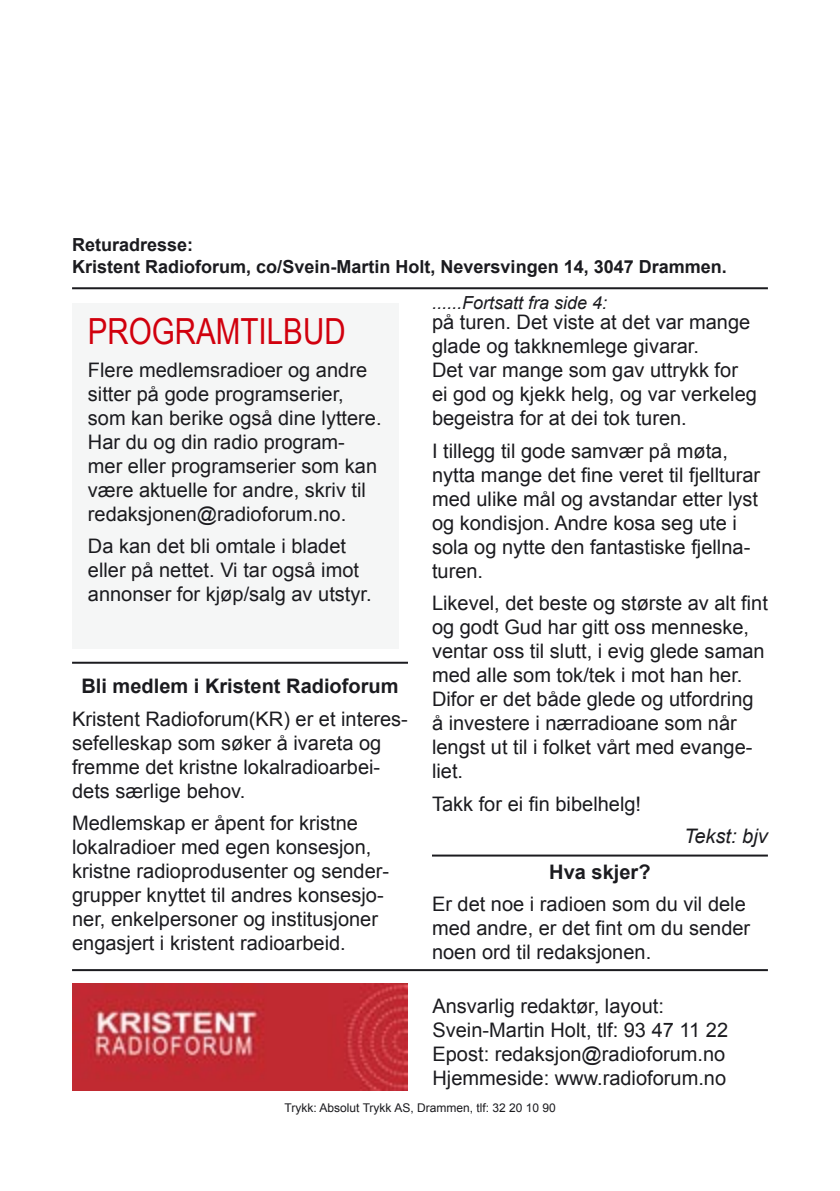
<style>
.page{position:relative;width:840px;height:1191px;background:#fff}
.page>*{position:absolute;margin:0;border:0;box-sizing:border-box;transform-origin:0 0}
.Tittel_Overskrift{font:36px "Arial Narrow";color:#d1000d}
.Kolonnetittel{font:20px/24px "Arial";color:#1b1b1f}
.Kolonnetittel-2{font:700 20px "Arial";color:#1b1b1f}
.Kolonnetittel-3{font:italic 20px "Arial";color:#1b1b1f}
.t1{font:700 18px/21.6px "Arial";color:#1b1b1f}
.Kolonnetittel-4{font:italic 18px "Arial";color:#1b1b1f}
.t2{font:12px "Arial";color:#1b1b1f}
</style>
<div class="page">
<hr style="left:72px;top:287px;width:695px;height:2px;background:#1b1b1f">
<hr style="left:72px;top:661px;width:336px;height:2px;background:#1b1b1f">
<hr style="left:432px;top:854px;width:335px;height:2px;background:#1b1b1f">
<hr style="left:72px;top:969px;width:695px;height:2px;background:#1b1b1f">
<div style="left:72px;top:302px;width:326px;height:346px;background:#f5f6f6"></div>
<img style="left:72px;top:983px;width:336px;height:108px">
<p class="t1" style="left:72px;top:234px;width:656px">Returadresse:<br>Kristent Radioforum, co/Svein-Martin Holt, Neversvingen 14, 3047 Drammen.</p>
<p class="Tittel_Overskrift" style="left:88px;top:305px;width:259px">PROGRAMTILBUD</p>
<p class="Kolonnetittel" style="left:88px;top:357px;width:295px">Flere medlemsradioer og andre sitter på gode programserier, som kan berike også dine lyttere.<br>Har du og din radio program&shy;mer eller programserier som kan være aktuelle for andre, skriv til redaksjonen@radioforum.no.</p>
<p class="Kolonnetittel" style="left:88px;top:534px;width:285px">Da kan det bli omtale i bladet eller på nettet. Vi tar også imot annonser for kjøp/salg av utstyr.</p>
<p class="Kolonnetittel-2" style="left:81px;top:672px;width:318px">Bli medlem i Kristent Radioforum</p>
<p class="Kolonnetittel" style="left:72px;top:706px;width:337px">Kristent Radioforum(KR) er et interes&shy;sefelleskap som søker å ivareta og fremme det kristne lokalradioarbei&shy;dets særlige behov.</p>
<p class="Kolonnetittel" style="left:72px;top:811px;width:318px">Medlemskap er åpent for kristne lokalradioer med egen konsesjon, kristne radioprodusenter og sender&shy;grupper knyttet til andres konsesjo&shy;ner, enkelpersoner og institusjoner engasjert i kristent radioarbeid.</p>
<p class="Kolonnetittel-4" style="left:432px;top:290px;width:177px">......Fortsatt fra side 4:</p>
<p class="Kolonnetittel" style="left:432px;top:310px;width:326px">på turen. Det viste at det var mange glade og takknemlege givarar.<br>Det var mange som gav uttrykk for ei god og kjekk helg, og var verkeleg begeistra for at dei tok turen.</p>
<p class="Kolonnetittel" style="left:432px;top:438px;width:329px">I tillegg til gode samvær på møta, nytta mange det fine veret til fjellturar med ulike mål og avstandar etter lyst og kondisjon. Andre kosa seg ute i sola og nytte den fantastiske fjellna&shy;turen.</p>
<p class="Kolonnetittel" style="left:432px;top:591px;width:337px">Likevel, det beste og største av alt fint og godt Gud har gitt oss menneske, ventar oss til slutt, i evig glede saman med alle som tok/tek i mot han her.<br>Difor er det både glede og utfordring å investere i nærradioane som når lengst ut til i folket vårt med evange&shy;liet.</p>
<p class="Kolonnetittel" style="left:432px;top:791px;width:210px">Takk for ei fin bibelhelg!</p>
<p class="Kolonnetittel-3" style="left:683px;top:823px;width:85px">Tekst: bjv</p>
<p class="Kolonnetittel-2" style="left:549px;top:858px;width:103px">Hva skjer?</p>
<p class="Kolonnetittel" style="left:432px;top:892px;width:319px">Er det noe i radioen som du vil dele med andre, er det fint om du sender noen ord til redaksjonen.</p>
<p class="Kolonnetittel" style="left:432px;top:994px;width:297px">Ansvarlig redaktør, layout:<br>Svein-Martin Holt, tlf: 93 47 11 22<br>Epost: redaksjon@radioforum.no<br>Hjemmeside: www.radioforum.no</p>
<p class="t2" style="left:284px;top:1099px;width:272px">Trykk: Absolut Trykk AS, Drammen, tlf: 32 20 10 90</p>
</div>
